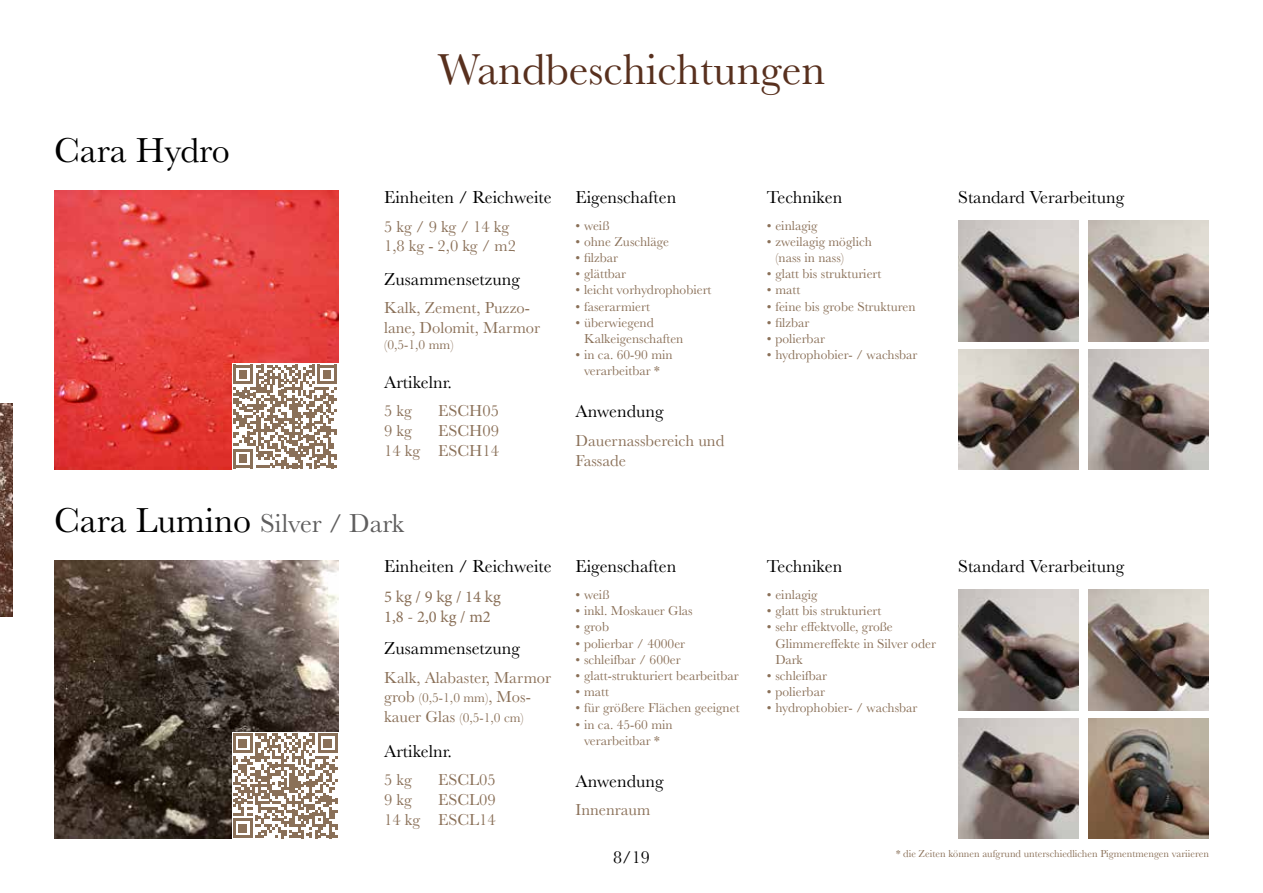
<style>
.page{position:relative;width:1263px;height:893px;background:#fff}
.page>*{position:absolute;margin:0;border:0;box-sizing:border-box;transform-origin:0 0}
.t1{font:45px "Baskerville";color:#58301e}
.t2{font:36px "Baskerville";color:#000}
.t3{font:27px "Baskerville";color:#5f5e5e}
.t4{font:18px "Baskerville";color:#000}
.t5{font:16.5px/19.8px "Baskerville";color:#8a7058}
.t6{font:16.5px/19.8px "Minion Pro";color:#8a7058}
.t7{font:13.5px/16.2px "Baskerville";color:#8a7058}
.t8{font:10.5px "Baskerville";color:#8a7058}
.s1{font-size:36px;color:#000}
.s2{font-size:16.5px}
</style>
<div class="page">
<img style="left:0;top:404px;width:12px;height:213px">
<img style="left:54px;top:191px;width:284px;height:279px">
<img style="left:54px;top:560px;width:284px;height:279px">
<svg style="left:232px;top:363px;width:106px;height:107px"></svg>
<svg style="left:233px;top:365px;width:104px;height:103px"></svg>
<svg style="left:233px;top:733px;width:105px;height:105px"></svg>
<img style="left:958px;top:221px;width:121px;height:120px">
<img style="left:958px;top:349px;width:121px;height:121px">
<img style="left:1088px;top:221px;width:121px;height:120px">
<img style="left:1088px;top:349px;width:121px;height:121px">
<img style="left:958px;top:590px;width:121px;height:121px">
<img style="left:958px;top:718px;width:121px;height:121px">
<img style="left:1088px;top:590px;width:121px;height:121px">
<img style="left:1088px;top:718px;width:121px;height:121px">
<h2 class="t2" style="left:54px;top:128px;width:177px">Cara Hydro</h2>
<h1 class="t1" style="left:438px;top:41px;width:389px">Wandbeschichtungen</h1>
<h3 class="t4" style="left:384px;top:186px;width:169px">Einheiten / Reichweite</h3>
<p class="t5" style="left:384px;top:217px;width:133px">5 kg / 9 kg / 14 kg<br>1,8 kg - 2,0 kg / m2</p>
<h3 class="t4" style="left:384px;top:267px;width:137px">Zusammensetzung</h3>
<p class="t5" style="left:384px;top:298px;width:158px">Kalk, Zement, Puzzo&shy;lane, Dolomit, Marmor</p>
<p class="t7" style="left:384px;top:337px;width:71px">(0,5-1,0 mm)</p>
<h3 class="t4" style="left:384px;top:370px;width:69px">Artikelnr.</h3>
<p class="t5" style="left:384px;top:401px;width:29px">5 kg</p>
<p class="t5" style="left:438px;top:401px;width:62px">ESCH05</p>
<p class="t5" style="left:384px;top:421px;width:29px">9 kg</p>
<p class="t5" style="left:384px;top:421px;width:116px;text-align:right">ESCH09<br>14 kg ESCH14</p>
<h3 class="t4" style="left:575px;top:186px;width:102px">Eigenschaften</h3>
<p class="t7" style="left:575px;top:217px;width:35px">• weiß</p>
<p class="t7" style="left:575px;top:234px;width:95px">• ohne Zuschläge</p>
<p class="t7" style="left:575px;top:250px;width:44px">• filzbar</p>
<p class="t7" style="left:575px;top:266px;width:52px">• glättbar</p>
<p class="t7" style="left:575px;top:282px;width:138px">• leicht vorhydrophobiert</p>
<p class="t7" style="left:575px;top:298px;width:76px">• faserarmiert</p>
<p class="t7" style="left:584px;top:315px;width:101px;text-indent:-9px">• überwiegend<br>Kalkeigenschaften</p>
<p class="t7" style="left:575px;top:347px;width:99px;text-align:center">• in ca. 60-90 min verarbeitbar *</p>
<h3 class="t4" style="left:575px;top:400px;width:89px">Anwendung</h3>
<p class="t5" style="left:575px;top:431px;width:150px">Dauernassbereich und<br>Fassade</p>
<h3 class="t4" style="left:767px;top:186px;width:77px">Techniken</h3>
<p class="t7" style="left:767px;top:217px;width:52px">• einlagig</p>
<p class="t7" style="left:775px;top:234px;width:98px;text-indent:-9px">• zweilagig möglich (nass in nass)</p>
<p class="t7" style="left:767px;top:266px;width:116px">• glatt bis strukturiert</p>
<p class="t7" style="left:767px;top:282px;width:35px">• matt</p>
<p class="t7" style="left:767px;top:298px;width:150px">• feine bis grobe Strukturen</p>
<p class="t7" style="left:767px;top:315px;width:44px">• filzbar</p>
<p class="t7" style="left:767px;top:331px;width:60px">• polierbar</p>
<p class="t7" style="left:767px;top:347px;width:152px">• hydrophobier- / wachsbar</p>
<h3 class="t3" style="left:54px;top:506px;width:352px"><span class="s1">Cara Lumino</span> Silver / Dark</h3>
<h3 class="t4" style="left:384px;top:555px;width:169px">Einheiten / Reichweite</h3>
<p class="t6" style="left:384px;top:587px;width:118px">5 kg / 9 kg / 14 kg<br>1,8 - 2,0 kg / m2</p>
<h3 class="t4" style="left:384px;top:637px;width:137px">Zusammensetzung</h3>
<p class="t5" style="left:384px;top:668px;width:169px">Kalk, Alabaster, Marmor</p>
<p class="t7" style="left:384px;top:688px;width:148px;line-height:19.8px"><span class="s2">grob</span> (0,5-1,0 mm)<span class="s2">, Mos&shy;kauer Glas</span> (0,5-1,0 cm)</p>
<h3 class="t4" style="left:384px;top:739px;width:69px">Artikelnr.</h3>
<p class="t5" style="left:384px;top:770px;width:29px">5 kg</p>
<p class="t5" style="left:438px;top:770px;width:59px">ESCL05</p>
<p class="t5" style="left:384px;top:790px;width:29px">9 kg</p>
<p class="t5" style="left:384px;top:790px;width:113px;text-align:right">ESCL09<br>14 kg ESCL14</p>
<h3 class="t4" style="left:575px;top:555px;width:102px">Eigenschaften</h3>
<p class="t7" style="left:575px;top:587px;width:35px">• weiß</p>
<p class="t7" style="left:575px;top:603px;width:119px">• inkl. Moskauer Glas</p>
<p class="t7" style="left:575px;top:619px;width:35px">• grob</p>
<p class="t7" style="left:575px;top:635px;width:111px">• polierbar / 4000er</p>
<p class="t7" style="left:575px;top:651px;width:107px">• schleifbar / 600er</p>
<p class="t7" style="left:575px;top:668px;width:165px">• glatt-strukturiert bearbeitbar</p>
<p class="t7" style="left:575px;top:684px;width:35px">• matt</p>
<p class="t7" style="left:575px;top:700px;width:166px">• für größere Flächen geeignet</p>
<p class="t7" style="left:575px;top:716px;width:99px;text-align:center">• in ca. 45-60 min verarbeitbar *</p>
<h3 class="t4" style="left:575px;top:769px;width:89px">Anwendung</h3>
<p class="t5" style="left:575px;top:800px;width:76px">Innenraum</p>
<h3 class="t4" style="left:767px;top:555px;width:77px">Techniken</h3>
<p class="t7" style="left:767px;top:587px;width:52px">• einlagig</p>
<p class="t7" style="left:767px;top:603px;width:116px">• glatt bis strukturiert</p>
<p class="t7" style="left:775px;top:619px;width:162px;text-indent:-9px">• sehr effektvolle, große<br>Glimmereffekte in Silver oder<br>Dark</p>
<p class="t7" style="left:767px;top:668px;width:62px">• schleifbar</p>
<p class="t7" style="left:767px;top:684px;width:60px">• polierbar</p>
<p class="t7" style="left:767px;top:700px;width:152px">• hydrophobier- / wachsbar</p>
<h3 class="t4" style="left:958px;top:186px;width:167px">Standard Verarbeitung</h3>
<h3 class="t4" style="left:958px;top:555px;width:167px">Standard Verarbeitung</h3>
<h3 class="t4" style="left:613px;top:845px;width:38px">8/19</h3>
<p class="t8" style="left:896px;top:847px;width:314px">* die Zeiten können aufgrund unterschiedlichen Pigmentmengen variieren</p>
</div>
